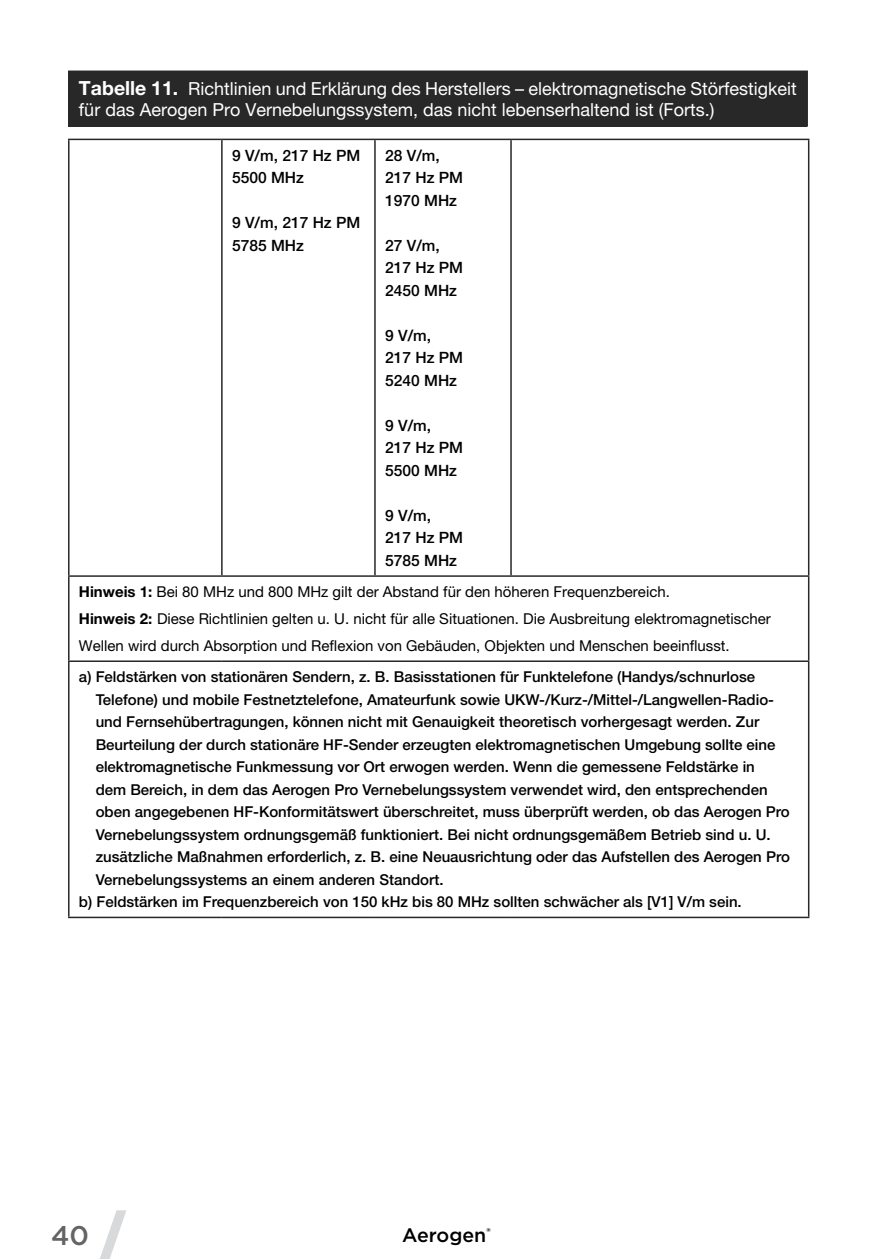
<style>
.page{position:relative;width:893px;height:1259px;background:#fff}
.page>*{position:absolute;margin:0;border:0;box-sizing:border-box;transform-origin:0 0}
.t1{font:500 27px "Gotham";color:#636466}
.t2{font:500 19.5px "Gotham";color:#000}
.t3{font:18px/21px "Helvetica Neue LT Pro";color:#fff}
.t4{font:500 15.6px/22.5px "Helvetica Neue LT Pro";color:#000}
.t5{font:500 15px "Helvetica Neue LT Pro";color:#000}
.t6{font:15px/27px "Helvetica Neue LT Pro";color:#000}
.s1{font-weight:700;font-size:19.5px}
.s2{font-weight:700}
</style>
<div class="page">
<svg style="left:100px;top:1210px;width:26px;height:49px"></svg>
<div style="left:69px;top:71px;width:738px;height:56px;background:#292829"></div>
<hr style="left:806px;top:72px;width:2px;height:55px;background:#292829">
<hr style="left:68px;top:71px;width:740px;height:1px;background:#292829">
<hr style="left:68px;top:72px;width:2px;height:55px;background:#292829">
<hr style="left:68px;top:139px;width:154px;height:1px;background:#292829">
<hr style="left:222px;top:139px;width:153px;height:1px;background:#292829">
<hr style="left:221px;top:140px;width:2px;height:435px;background:#292829">
<hr style="left:375px;top:139px;width:136px;height:1px;background:#292829">
<hr style="left:374px;top:140px;width:2px;height:435px;background:#292829">
<hr style="left:511px;top:139px;width:298px;height:1px;background:#292829">
<hr style="left:510px;top:140px;width:2px;height:435px;background:#292829">
<hr style="left:68px;top:575px;width:154px;height:2px;background:#292829">
<hr style="left:222px;top:575px;width:153px;height:2px;background:#292829">
<hr style="left:375px;top:575px;width:136px;height:2px;background:#292829">
<hr style="left:511px;top:575px;width:298px;height:2px;background:#292829">
<hr style="left:68px;top:660px;width:154px;height:2px;background:#292829">
<hr style="left:222px;top:660px;width:153px;height:2px;background:#292829">
<hr style="left:375px;top:660px;width:136px;height:2px;background:#292829">
<hr style="left:511px;top:660px;width:298px;height:2px;background:#292829">
<hr style="left:808px;top:577px;width:1px;height:83px;background:#292829">
<hr style="left:808px;top:662px;width:1px;height:254px;background:#292829">
<hr style="left:68px;top:140px;width:2px;height:435px;background:#292829">
<hr style="left:808px;top:140px;width:1px;height:435px;background:#292829">
<hr style="left:68px;top:577px;width:2px;height:83px;background:#292829">
<hr style="left:68px;top:662px;width:2px;height:254px;background:#292829">
<hr style="left:68px;top:916px;width:154px;height:2px;background:#292829">
<hr style="left:222px;top:916px;width:153px;height:2px;background:#292829">
<hr style="left:375px;top:916px;width:136px;height:2px;background:#292829">
<hr style="left:511px;top:916px;width:298px;height:2px;background:#292829">
<p class="t3" style="left:79px;top:78px;width:719px"><span class="s1">Tabelle 11.</span> Richtlinien und Erklärung des Herstellers – elektromagnetische Störfestigkeit für das Aerogen Pro Vernebelungssystem, das nicht lebenserhaltend ist (Forts.)</p>
<p class="t4" style="left:232px;top:144px;width:130px">9 V/m, 217 Hz PM<br>5500 MHz</p>
<p class="t4" style="left:232px;top:211px;width:130px">9 V/m, 217 Hz PM<br>5785 MHz</p>
<p class="t4" style="left:385px;top:144px;width:80px">28 V/m,<br>217 Hz PM<br>1970 MHz</p>
<p class="t4" style="left:385px;top:234px;width:80px">27 V/m,<br>217 Hz PM<br>2450 MHz</p>
<p class="t4" style="left:385px;top:324px;width:80px">9 V/m,<br>217 Hz PM<br>5240 MHz</p>
<p class="t4" style="left:385px;top:414px;width:80px">9 V/m,<br>217 Hz PM<br>5500 MHz</p>
<p class="t4" style="left:385px;top:504px;width:80px">9 V/m,<br>217 Hz PM<br>5785 MHz</p>
<p class="t6" style="left:79px;top:578px;width:693px"><span class="s2">Hinweis 1:</span> Bei 80 MHz und 800 MHz gilt der Abstand für den höheren Frequenzbereich.<br><span class="s2">Hinweis 2:</span> Diese Richtlinien gelten u. U. nicht für alle Situationen. Die Ausbreitung elektromagnetischer<br>Wellen wird durch Absorption und Reflexion von Gebäuden, Objekten und Menschen beeinflusst.</p>
<p class="t5" style="left:79px;top:668px;width:678px">a) Feldstärken von stationären Sendern, z. B. Basisstationen für Funktelefone (Handys/schnurlose</p>
<p class="t5" style="left:96px;top:690px;width:680px">Telefone) und mobile Festnetztelefone, Amateurfunk sowie UKW-/Kurz-/Mittel-/Langwellen-Radio-</p>
<p class="t5" style="left:96px;top:713px;width:665px">und Fernsehübertragungen, können nicht mit Genauigkeit theoretisch vorhergesagt werden. Zur</p>
<p class="t5" style="left:96px;top:735px;width:681px">Beurteilung der durch stationäre HF-Sender erzeugten elektromagnetischen Umgebung sollte eine</p>
<p class="t5" style="left:96px;top:758px;width:661px">elektromagnetische Funkmessung vor Ort erwogen werden. Wenn die gemessene Feldstärke in</p>
<p class="t5" style="left:96px;top:780px;width:673px">dem Bereich, in dem das Aerogen Pro Vernebelungssystem verwendet wird, den entsprechenden</p>
<p class="t5" style="left:96px;top:803px;width:696px">oben angegebenen HF-Konformitätswert überschreitet, muss überprüft werden, ob das Aerogen Pro</p>
<p class="t5" style="left:96px;top:825px;width:676px">Vernebelungssystem ordnungsgemäß funktioniert. Bei nicht ordnungsgemäßem Betrieb sind u. U.</p>
<p class="t5" style="left:96px;top:848px;width:696px">zusätzliche Maßnahmen erforderlich, z. B. eine Neuausrichtung oder das Aufstellen des Aerogen Pro</p>
<p class="t5" style="left:96px;top:870px;width:349px">Vernebelungssystems an einem anderen Standort.</p>
<p class="t5" style="left:79px;top:893px;width:664px">b) Feldstärken im Frequenzbereich von 150 kHz bis 80 MHz sollten schwächer als [V1] V/m sein.</p>
<h1 class="t1" style="left:51px;top:1218px;width:39px">40</h1>
<h2 class="t2" style="left:402px;top:1222px;width:90px">Aerogen<sup>®</sup></h2>
</div>
